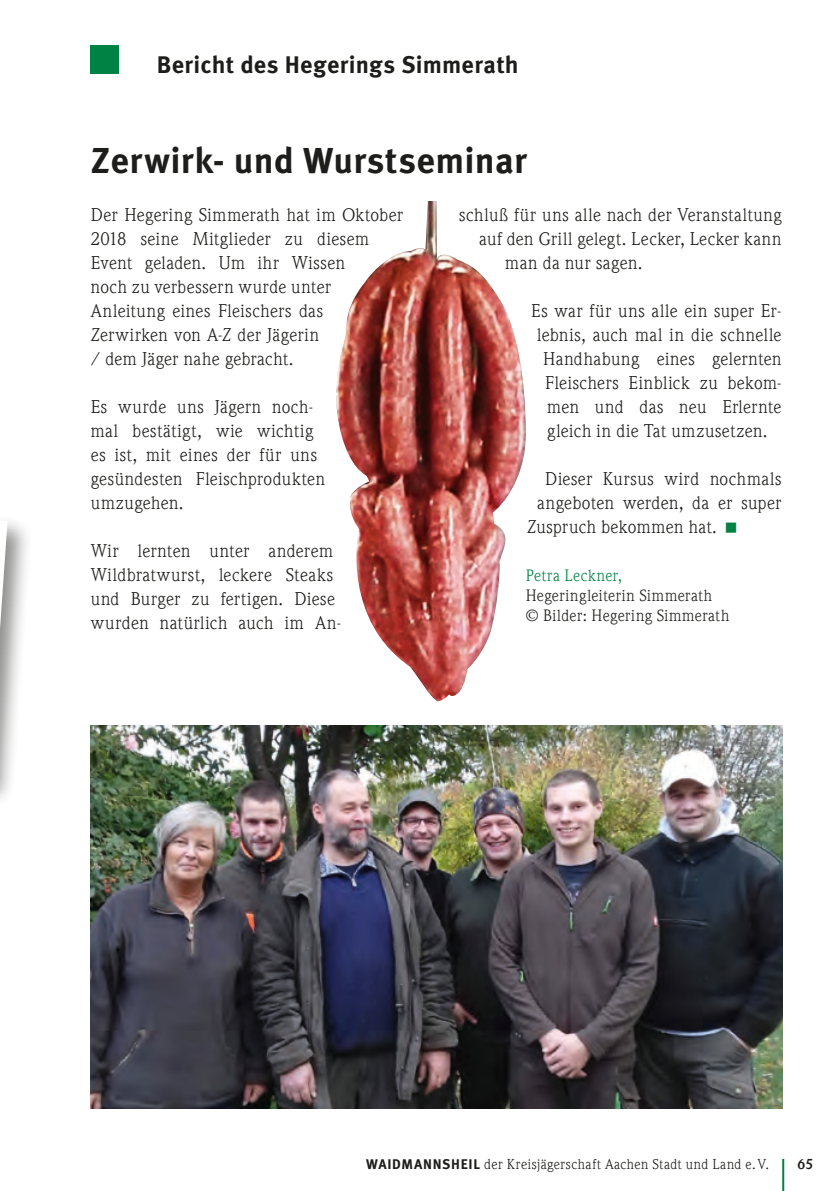
<style>
.page{position:relative;width:840px;height:1191px;background:#fff}
.page>*{position:absolute;margin:0;border:0;box-sizing:border-box;transform-origin:0 0}
.t1{font:700 36px "Meta OT";letter-spacing:.005em;color:#1d1d1b}
.t2{font:700 24px "Meta OT";letter-spacing:.01em;color:#1d1d1b}
.t3{font:18px/24px "Weidemann LT";letter-spacing:.025em;color:#1d1d1b}
.t4{font:16px/20px "Weidemann LT";letter-spacing:.025em;color:#1d1d1b}
.t5{font:16px "Weidemann LT";letter-spacing:.03em;color:#008244}
.t6{font:14px "Weidemann LT";letter-spacing:.035em;color:#1d1d1b}
.t7{font:700 14px "Weidemann LT";color:#1d1d1b}
.s1{font-family:"Meta OT";font-weight:700}
</style>
<div class="page">
<div style="left:0;top:489px;width:34px;height:319px;background:#1d1d1b;opacity:.5"></div>
<svg style="left:0;top:489px;width:12px;height:298px"></svg>
<img style="left:336px;top:201px;width:189px;height:500px">
<img style="left:91px;top:725px;width:690px;height:383px">
<hr style="left:781px;top:1158px;width:2px;height:33px;background:#008244">
<div style="left:91px;top:45px;width:28px;height:29px;background:#008244"></div>
<h2 class="t2" style="left:157px;top:51px;width:363px">Bericht des Hegerings Simmerath</h2>
<h1 class="t1" style="left:91px;top:139px;width:437px">Zerwirk- und Wurstseminar</h1>
<p class="t3" style="left:459px;top:203px;width:324px">schluß für uns alle nach der Veranstaltung</p>
<p class="t3" style="left:479px;top:227px;width:304px">auf den Grill gelegt. Lecker, Lecker kann</p>
<p class="t3" style="left:505px;top:251px;width:139px">man da nur sagen.</p>
<p class="t3" style="left:531px;top:299px;width:252px">Es war für uns alle ein super Er-</p>
<p class="t3" style="left:537px;top:323px;width:246px">lebnis, auch mal in die schnelle</p>
<p class="t3" style="left:543px;top:347px;width:240px">Handhabung eines gelernten</p>
<p class="t3" style="left:545px;top:371px;width:237px">Fleischers Einblick zu bekom-</p>
<p class="t3" style="left:547px;top:395px;width:236px">men und das neu Erlernte</p>
<p class="t3" style="left:547px;top:419px;width:222px">gleich in die Tat umzusetzen.</p>
<p class="t3" style="left:545px;top:467px;width:238px">Dieser Kursus wird nochmals</p>
<p class="t3" style="left:537px;top:491px;width:245px">angeboten werden, da er super</p>
<p class="t3" style="left:527px;top:515px;width:191px">Zuspruch bekommen hat.</p>
<p class="t5" style="left:525px;top:566px;width:98px">Petra Leckner,</p>
<p class="t4" style="left:525px;top:585px;width:205px">Hegeringleiterin Simmerath<br>© Bilder: Hegering Simmerath</p>
<p class="t3" style="left:91px;top:203px;width:313px">Der Hegering Simmerath hat im Oktober<br>2018 seine Mitglieder zu diesem<br>Event geladen. Um ihr Wissen<br>noch zu verbessern wurde unter<br>Anleitung eines Fleischers das<br>Zerwirken von A-Z der Jägerin<br>/ dem Jäger nahe gebracht.</p>
<p class="t3" style="left:91px;top:395px;width:235px">Es wurde uns Jägern noch&shy;mal bestätigt, wie wichtig es ist, mit eines der für uns gesündesten Fleischprodukten umzugehen.</p>
<p class="t3" style="left:91px;top:539px;width:252px">Wir lernten unter anderem<br>Wildbratwurst, leckere Steaks und Burger zu fertigen. Diese wurden natürlich auch im An-</p>
<p class="t6" style="left:366px;top:1156px;width:404px"><span class="s1">WAIDMANNSHEIL</span> der Kreisjägerschaft Aachen Stadt und Land e. V.</p>
<p class="t7" style="left:797px;top:1155px;width:17px">65</p>
</div>
